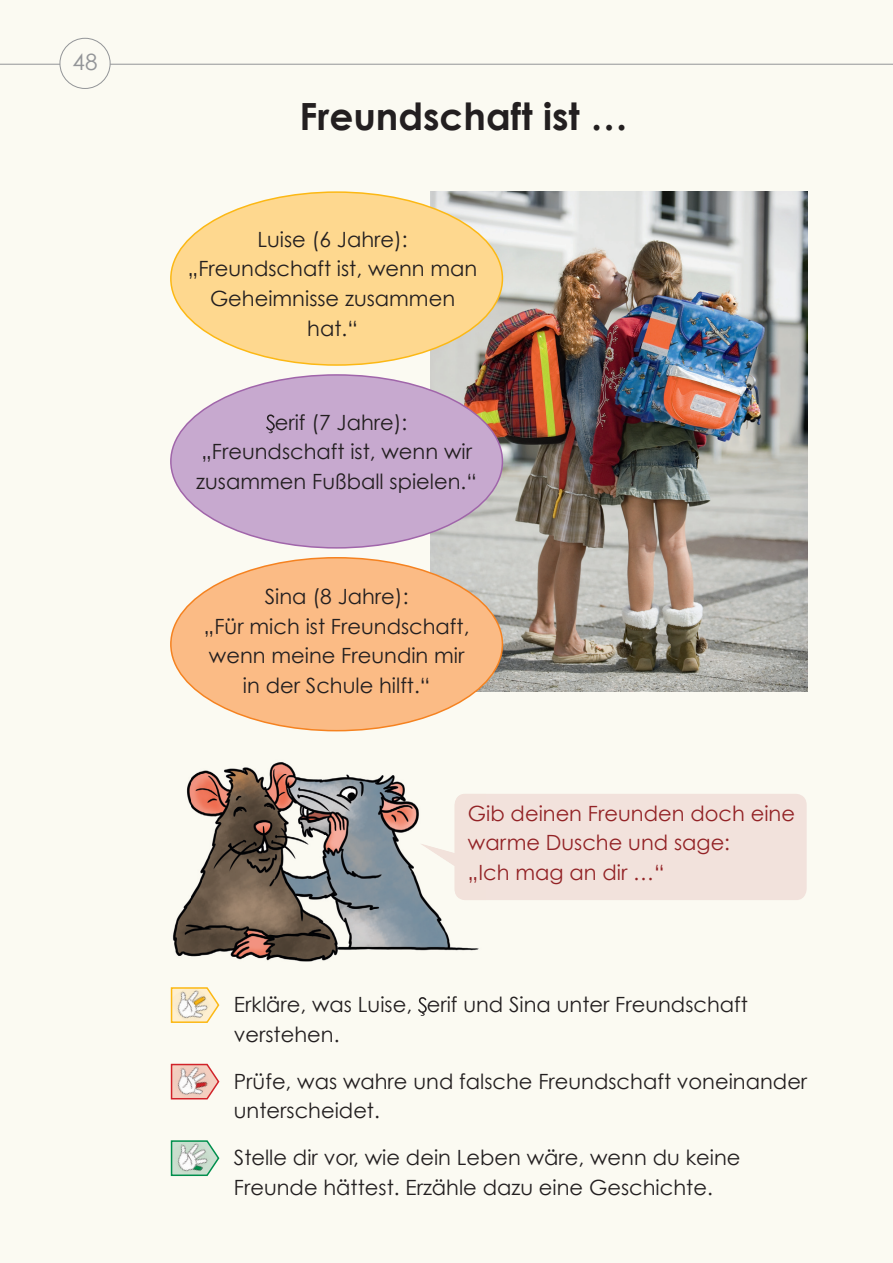
<style>
.page{position:relative;width:893px;height:1263px;background:#fbfaf2}
.page>*{position:absolute;margin:0;border:0;box-sizing:border-box;transform-origin:0 0}
.t1{font:700 37.5px "Century Gothic";color:#231f20}
.t2{font:22.5px "Century Gothic";color:#939598}
.t3{font:21px/29.7px "Century Gothic";color:#231f20}
.t4{font:21px/29.7px "Century Gothic";color:#932326}
</style>
<div class="page">
<hr style="left:0;top:64px;width:893px;height:1px;background:#939598">
<div style="left:60px;top:38px;width:50px;height:50px;background:#fbfaf2;border-radius:50%"></div>
<div style="left:60px;top:38px;width:51px;height:51px;border:1px solid #939598;border-radius:50%"></div>
<img style="left:431px;top:191px;width:377px;height:501px">
<svg style="left:418px;top:997px;width:9px;height:19px"></svg>
<svg style="left:170px;top:987px;width:50px;height:36px"></svg>
<svg style="left:170px;top:1063px;width:50px;height:37px"></svg>
<svg style="left:170px;top:1140px;width:50px;height:36px"></svg>
<div style="left:171px;top:192px;width:331px;height:173px;background:#fed88f;border-radius:50%"></div>
<div style="left:171px;top:375px;width:331px;height:173px;background:#c7a9cf;border-radius:50%"></div>
<svg style="left:266px;top:414px;width:9px;height:19px"></svg>
<div style="left:171px;top:558px;width:331px;height:173px;background:#fbbb85;border-radius:50%"></div>
<div style="left:485px;top:794px;width:322px;height:106px;background:#f2e2dc"></div>
<img style="left:172px;top:762px;width:307px;height:200px">
<img style="left:420px;top:794px;width:65px;height:106px">
<p class="t2" style="left:72px;top:47px;width:27px">48</p>
<h1 class="t1" style="left:299px;top:92px;width:330px">Freundschaft ist …</h1>
<p class="t3" style="left:188px;top:224px;width:291px;text-align:center">Luise (6 Jahre): „Freundschaft ist, wenn man<br>Geheimnisse zusammen hat.“</p>
<p class="t3" style="left:196px;top:406px;width:282px;text-align:center">erif (7 Jahre): „Freundschaft ist, wenn wir zusammen Fußball spielen.“</p>
<p class="t3" style="left:204px;top:581px;width:267px;text-align:center">Sina (8 Jahre):<br>„Für mich ist Freundschaft, wenn meine Freundin mir in der Schule hilft.“</p>
<p class="t4" style="left:468px;top:798px;width:329px">Gib deinen Freunden doch eine warme Dusche und sage:<br>„Ich mag an dir …“</p>
<p class="t3" style="left:234px;top:989px;width:516px">Erkläre, was Luise, erif und Sina unter Freundschaft verstehen.</p>
<p class="t3" style="left:234px;top:1065px;width:575px">Prüfe, was wahre und falsche Freundschaft voneinander unterscheidet.</p>
<p class="t3" style="left:234px;top:1142px;width:508px">Stelle dir vor, wie dein Leben wäre, wenn du keine<br>Freunde hättest. Erzähle dazu eine Geschichte.</p>
</div>
